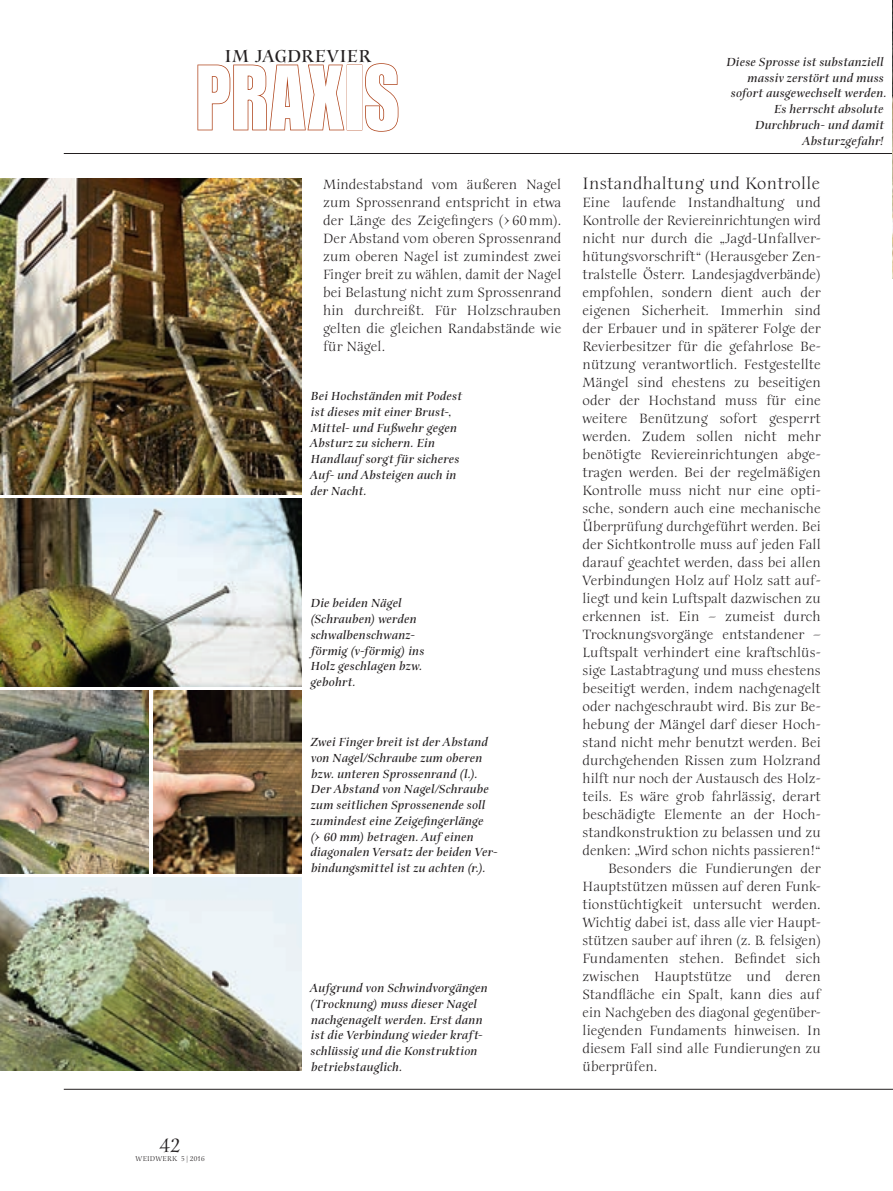
<style>
.page{position:relative;width:893px;height:1191px;background:#fff}
.page>*{position:absolute;margin:0;border:0;box-sizing:border-box;transform-origin:0 0}
.t1{font:90px "Impact LT Std";letter-spacing:.03em;color:#fff;scale:.85 1}
.t2{font:21px "Anima ITC Std";color:#231f20}
.t3{font:700 18.9px "Anima ITC Std";letter-spacing:.025em;color:#231f20}
.t4{font:18px "Anima ITC Std";letter-spacing:.02em;color:#231f20}
.t5{font:14.7px/18px "Anima ITC Std";letter-spacing:.005em;color:#231f20;text-align:justify}
.t6{font:italic 700 12.75px/15.8px "Anima ITC Std";letter-spacing:.01em;color:#231f20}
.t7{font:7.5px "Anima ITC Std";letter-spacing:.03em;color:#231f20}
</style>
<div class="page">
<hr style="left:64px;top:153px;width:829px;height:1px;background:#231f20">
<hr style="left:64px;top:1089px;width:829px;height:1px;background:#231f20">
<svg style="left:197px;top:64px;width:148px;height:67px"></svg>
<div style="left:347px;top:65px;width:15px;height:65px;border:2px solid #b0471f"></div>
<svg style="left:365px;top:63px;width:34px;height:69px"></svg>
<img style="left:0;top:178px;width:302px;height:317px">
<img style="left:0;top:499px;width:302px;height:187px">
<img style="left:0;top:690px;width:149px;height:183px">
<img style="left:153px;top:690px;width:149px;height:183px">
<img style="left:0;top:877px;width:302px;height:194px">
<img style="left:892px;top:1px;width:1px;height:278px">
<p class="t3" style="left:224px;top:46px;width:148px">IM JAGDREVIER</p>
<h1 class="t1" style="left:197px;top:45px;width:239px">PRAXIS</h1>
<p class="t6" style="left:726px;top:54px;width:162px;text-align:right">Diese Sprosse ist substanziell massiv zerstört und muss sofort ausgewechselt werden.<br>Es herrscht absolute<br>Durchbruch- und damit<br>Absturzgefahr!</p>
<h2 class="t2" style="left:160px;top:1134px;width:22px">42</h2>
<p class="t7" style="left:136px;top:1154px;width:71px">WEIDWERK 5 | 2016</p>
<p class="t5" style="left:323px;top:175px;width:240px">Mindestabstand vom äußeren Nagel zum Sprossenrand entspricht in etwa der Länge des Zeigefingers (&gt; 60 mm).<br>Der Abstand vom oberen Sprossenrand zum oberen Nagel ist zumindest zwei Finger breit zu wählen, damit der Nagel bei Belastung nicht zum Sprossenrand hin durchreißt. Für Holzschrauben gelten die gleichen Randabstände wie für Nägel.</p>
<p class="t4" style="left:583px;top:173px;width:239px">Instandhaltung und Kontrolle</p>
<p class="t5" style="left:583px;top:193px;width:240px">Eine laufende Instandhaltung und</p>
<p class="t5" style="left:583px;top:211px;width:240px">Kontrolle der Reviereinrichtungen wird</p>
<p class="t5" style="left:583px;top:229px;width:240px">nicht nur durch die „Jagd-Unfallver-</p>
<p class="t5" style="left:583px;top:247px;width:240px">hütungsvorschrift“ (Herausgeber Zen-</p>
<p class="t5" style="left:583px;top:265px;width:240px">tralstelle Österr. Landesjagdverbände)</p>
<p class="t5" style="left:583px;top:283px;width:240px">empfohlen, sondern dient auch der</p>
<p class="t5" style="left:583px;top:301px;width:240px">eigenen Sicherheit. Immerhin sind</p>
<p class="t5" style="left:583px;top:319px;width:240px">der Erbauer und in späterer Folge der</p>
<p class="t5" style="left:583px;top:337px;width:240px">Revierbesitzer für die gefahrlose Be-</p>
<p class="t5" style="left:583px;top:355px;width:240px">nützung verantwortlich. Festgestellte</p>
<p class="t5" style="left:583px;top:373px;width:240px">Mängel sind ehestens zu beseitigen</p>
<p class="t5" style="left:583px;top:391px;width:240px">oder der Hochstand muss für eine</p>
<p class="t5" style="left:583px;top:409px;width:240px">weitere Benützung sofort gesperrt</p>
<p class="t5" style="left:583px;top:427px;width:240px">werden. Zudem sollen nicht mehr</p>
<p class="t5" style="left:583px;top:445px;width:240px">benötigte Reviereinrichtungen abge-</p>
<p class="t5" style="left:583px;top:463px;width:240px">tragen werden. Bei der regelmäßigen</p>
<p class="t5" style="left:583px;top:481px;width:240px">Kontrolle muss nicht nur eine opti-</p>
<p class="t5" style="left:583px;top:499px;width:240px">sche, sondern auch eine mechanische</p>
<p class="t5" style="left:583px;top:517px;width:240px">Überprüfung durchgeführt werden. Bei</p>
<p class="t5" style="left:583px;top:535px;width:240px">der Sichtkontrolle muss auf jeden Fall</p>
<p class="t5" style="left:583px;top:553px;width:240px">darauf geachtet werden, dass bei allen</p>
<p class="t5" style="left:583px;top:571px;width:240px">Verbindungen Holz auf Holz satt auf-</p>
<p class="t5" style="left:583px;top:589px;width:240px">liegt und kein Luftspalt dazwischen zu</p>
<p class="t5" style="left:583px;top:607px;width:240px">erkennen ist. Ein – zumeist durch</p>
<p class="t5" style="left:583px;top:625px;width:240px">Trocknungsvorgänge entstandener –</p>
<p class="t5" style="left:583px;top:643px;width:240px">Luftspalt verhindert eine kraftschlüs-</p>
<p class="t5" style="left:583px;top:661px;width:240px">sige Lastabtragung und muss ehestens</p>
<p class="t5" style="left:583px;top:679px;width:240px">beseitigt werden, indem nachgenagelt</p>
<p class="t5" style="left:583px;top:697px;width:240px">oder nachgeschraubt wird. Bis zur Be-</p>
<p class="t5" style="left:583px;top:715px;width:240px">hebung der Mängel darf dieser Hoch-</p>
<p class="t5" style="left:583px;top:733px;width:240px">stand nicht mehr benutzt werden. Bei</p>
<p class="t5" style="left:583px;top:751px;width:240px">durchgehenden Rissen zum Holzrand</p>
<p class="t5" style="left:583px;top:769px;width:240px">hilft nur noch der Austausch des Holz-</p>
<p class="t5" style="left:583px;top:787px;width:240px">teils. Es wäre grob fahrlässig, derart</p>
<p class="t5" style="left:583px;top:805px;width:240px">beschädigte Elemente an der Hoch-</p>
<p class="t5" style="left:583px;top:823px;width:240px">standkonstruktion zu belassen und zu</p>
<p class="t5" style="left:583px;top:841px;width:240px">denken: „Wird schon nichts passieren!“</p>
<p class="t5" style="left:608px;top:859px;width:214px">Besonders die Fundierungen der</p>
<p class="t5" style="left:583px;top:877px;width:240px">Hauptstützen müssen auf deren Funk-</p>
<p class="t5" style="left:583px;top:895px;width:240px">tionstüchtigkeit untersucht werden.</p>
<p class="t5" style="left:583px;top:913px;width:240px">Wichtig dabei ist, dass alle vier Haupt-</p>
<p class="t5" style="left:583px;top:931px;width:240px">stützen sauber auf ihren (z. B. felsigen)</p>
<p class="t5" style="left:583px;top:949px;width:240px">Fundamenten stehen. Befindet sich</p>
<p class="t5" style="left:583px;top:967px;width:240px">zwischen Hauptstütze und deren</p>
<p class="t5" style="left:583px;top:985px;width:240px">Standfläche ein Spalt, kann dies auf</p>
<p class="t5" style="left:583px;top:1003px;width:240px">ein Nachgeben des diagonal gegenüber-</p>
<p class="t5" style="left:583px;top:1021px;width:240px">liegenden Fundaments hinweisen. In</p>
<p class="t5" style="left:583px;top:1039px;width:240px">diesem Fall sind alle Fundierungen zu</p>
<p class="t5" style="left:583px;top:1057px;width:76px">überprüfen.</p>
<p class="t6" style="left:310px;top:388px;width:153px">Bei Hochständen mit Podest ist dieses mit einer Brust-,<br>Mittel- und Fußwehr gegen<br>Absturz zu sichern. Ein<br>Handlauf sorgt für sicheres<br>Auf- und Absteigen auch in der Nacht.</p>
<p class="t6" style="left:311px;top:595px;width:115px">Die beiden Nägel (Schrauben) werden schwalbenschwanz&shy;förmig (v-förmig) ins<br>Holz geschlagen bzw. gebohrt.</p>
<p class="t6" style="left:310px;top:734px;width:189px">Zwei Finger breit ist der Abstand von Nagel/Schraube zum oberen bzw. unteren Sprossenrand (l.).<br>Der Abstand von Nagel/Schraube zum seitlichen Sprossenende soll zumindest eine Zeigefingerlänge<br>(&gt; 60 mm) betragen. Auf einen diagonalen Versatz der beiden Ver&shy;bindungsmittel ist zu achten (r.).</p>
<p class="t6" style="left:310px;top:980px;width:179px">Aufgrund von Schwindvorgängen (Trocknung) muss dieser Nagel nachgenagelt werden. Erst dann ist die Verbindung wieder kraft&shy;schlüssig und die Konstruktion betriebstauglich.</p>
</div>
